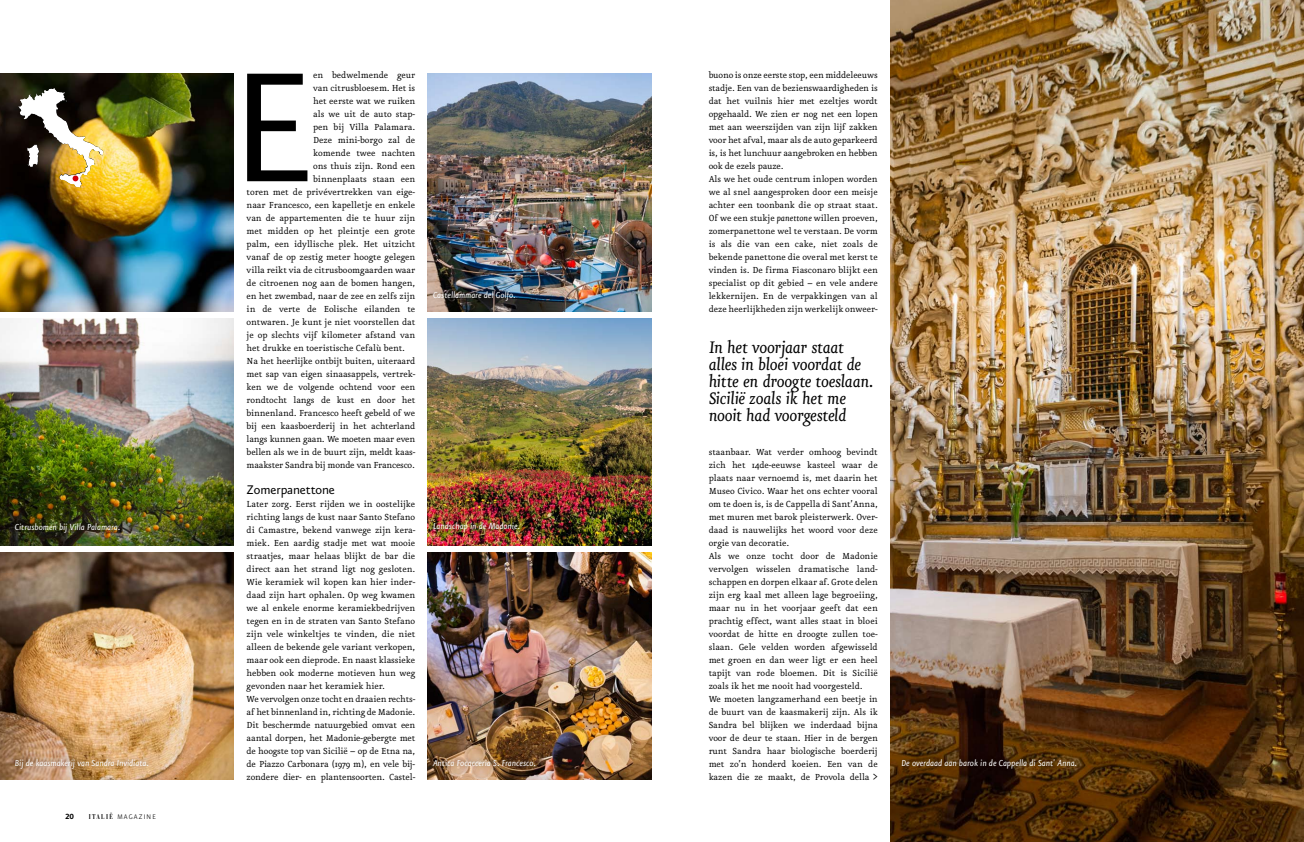
<style>
.page{position:relative;width:1304px;height:842px;background:#fff}
.page>*{position:absolute;margin:0;border:0;box-sizing:border-box;transform-origin:0 0}
.t1{font:186.7px "Eureka Sans";color:#000}
.t2{font:italic 20px/17px "Eureka";letter-spacing:-.02em;color:#000}
.t3{font:15px "Eureka Sans";letter-spacing:-.01em;color:#000}
.t4{font:12px "Eureka Sans";color:#000}
.t5{font:10.5px/13px "Eureka";letter-spacing:-.005em;color:#000}
.t6{font:italic 10.5px "Eureka Sans";letter-spacing:-.005em;color:#fff}
.t7{font:9px "Eureka Sans Bold Caps";color:#000}
.t8{font:8px "Eureka Sans Light Caps";letter-spacing:.15em;color:#000}
.s1{font-style:italic}
.s2{font-family:"Bauer Bodoni";font-weight:700;font-size:7px}
</style>
<div class="page">
<img style="left:0;top:73px;width:234px;height:239px">
<img style="left:890px;top:0;width:414px;height:842px">
<img style="left:427px;top:318px;width:225px;height:228px">
<img style="left:427px;top:552px;width:225px;height:228px">
<img style="left:427px;top:73px;width:225px;height:239px">
<img style="left:0;top:552px;width:234px;height:228px">
<img style="left:0;top:318px;width:234px;height:228px">
<div style="left:428px;top:285px;width:92px;height:20px;background:#000;opacity:.45"></div>
<div style="left:9px;top:518px;width:115px;height:19px;background:#000;opacity:.45"></div>
<div style="left:428px;top:517px;width:96px;height:19px;background:#000;opacity:.45"></div>
<div style="left:10px;top:754px;width:143px;height:19px;background:#000;opacity:.45"></div>
<div style="left:427px;top:753px;width:113px;height:17px;background:#000;opacity:.45"></div>
<div style="left:896px;top:754px;width:185px;height:19px;background:#000;opacity:.45"></div>
<img style="left:18px;top:89px;width:39px;height:51px">
<svg style="left:73px;top:176px;width:5px;height:5px"></svg>
<p class="t5" style="left:313px;top:69px;width:104px">en bedwelmende geur</p>
<p class="t5" style="left:313px;top:82px;width:104px">van citrusbloesem. Het is</p>
<p class="t5" style="left:313px;top:95px;width:104px">het eerste wat we ruiken</p>
<p class="t5" style="left:313px;top:108px;width:104px">als we uit de auto stap-</p>
<p class="t5" style="left:313px;top:121px;width:104px">pen bij Villa Palamara.</p>
<p class="t5" style="left:313px;top:134px;width:104px">Deze mini-borgo zal de</p>
<p class="t5" style="left:313px;top:147px;width:104px">komende twee nachten</p>
<p class="t5" style="left:313px;top:160px;width:104px">ons thuis zijn. Rond een</p>
<p class="t5" style="left:313px;top:173px;width:104px">binnenplaats staan een</p>
<p class="t5" style="left:247px;top:186px;width:170px">toren met de privévertrekken van eige-</p>
<p class="t5" style="left:247px;top:199px;width:170px">naar Francesco, een kapelletje en enkele</p>
<p class="t5" style="left:247px;top:212px;width:170px">van de appartementen die te huur zijn</p>
<p class="t5" style="left:247px;top:225px;width:170px">met midden op het pleintje een grote</p>
<p class="t5" style="left:247px;top:238px;width:170px">palm, een idyllische plek. Het uitzicht</p>
<p class="t5" style="left:247px;top:251px;width:170px">vanaf de op zestig meter hoogte gelegen</p>
<p class="t5" style="left:247px;top:264px;width:170px">villa reikt via de citrusboomgaarden waar</p>
<p class="t5" style="left:247px;top:277px;width:170px">de citroenen nog aan de bomen hangen,</p>
<p class="t5" style="left:247px;top:290px;width:170px">en het zwembad, naar de zee en zelfs zijn</p>
<p class="t5" style="left:247px;top:303px;width:170px">in de verte de Eolische eilanden te</p>
<p class="t5" style="left:247px;top:316px;width:170px">ontwaren. Je kunt je niet voorstellen dat</p>
<p class="t5" style="left:247px;top:329px;width:170px">je op slechts vijf kilometer afstand van</p>
<p class="t5" style="left:247px;top:342px;width:160px">het drukke en toeristische Cefalù bent.</p>
<p class="t5" style="left:247px;top:355px;width:170px">Na het heerlijke ontbijt buiten, uiteraard</p>
<p class="t5" style="left:247px;top:368px;width:170px">met sap van eigen sinaasappels, vertrek-</p>
<p class="t5" style="left:247px;top:381px;width:170px">ken we de volgende ochtend voor een</p>
<p class="t5" style="left:247px;top:394px;width:170px">rondtocht langs de kust en door het</p>
<p class="t5" style="left:247px;top:407px;width:170px">binnenland. Francesco heeft gebeld of we</p>
<p class="t5" style="left:247px;top:420px;width:170px">bij een kaasboerderij in het achterland</p>
<p class="t5" style="left:247px;top:433px;width:170px">langs kunnen gaan. We moeten maar even</p>
<p class="t5" style="left:247px;top:446px;width:170px">bellen als we in de buurt zijn, meldt kaas-</p>
<p class="t5" style="left:247px;top:459px;width:170px">maakster Sandra bij monde van Francesco.</p>
<h3 class="t3" style="left:247px;top:483px;width:90px">Zomerpanettone</h3>
<p class="t5" style="left:247px;top:498px;width:170px">Later zorg. Eerst rijden we in oostelijke richting langs de kust naar Santo Stefano di Camastre, bekend vanwege zijn kera&shy;miek. Een aardig stadje met wat mooie straatjes, maar helaas blijkt de bar die direct aan het strand ligt nog gesloten.<br>Wie keramiek wil kopen kan hier inder&shy;daad zijn hart ophalen. Op weg kwamen we al enkele enorme keramiekbedrijven tegen en in de straten van Santo Stefano zijn vele winkeltjes te vinden, die niet alleen de bekende gele variant verkopen, maar ook een dieprode. En naast klassieke hebben ook moderne motieven hun weg gevonden naar het keramiek hier.<br>We vervolgen onze tocht en draaien rechts&shy;af het binnenland in, richting de Madonie.<br>Dit beschermde natuurgebied omvat een aantal dorpen, het Madonie-gebergte met de hoogste top van Sicilië – op de Etna na, de Piazzo Carbonara (1979 m), en vele bij&shy;zondere dier- en plantensoorten. Castel-</p>
<h1 class="t1" style="left:230px;top:40px;width:87px">E</h1>
<p class="t5" style="left:709px;top:69px;width:171px">buono is onze eerste stop, een middeleeuws stadje. Een van de bezienswaardigheden is dat het vuilnis hier met ezeltjes wordt opgehaald. We zien er nog net een lopen met aan weerszijden van zijn lijf zakken voor het afval, maar als de auto geparkeerd is, is het lunchuur aangebroken en hebben ook de ezels pauze.<br>Als we het oude centrum inlopen worden we al snel aangesproken door een meisje achter een toonbank die op straat staat.<br>Of we een stukje <span class="s1">panettone</span> willen proeven, zomerpanettone wel te verstaan. De vorm is als die van een cake, niet zoals de bekende panettone die overal met kerst te vinden is. De firma Fiasconaro blijkt een specialist op dit gebied – en vele andere lekkernijen. En de verpakkingen van al deze heerlijkheden zijn werkelijk onweer-</p>
<p class="t6" style="left:433px;top:290px;width:84px">Castellammare del Golfo.</p>
<h2 class="t2" style="left:709px;top:339px;width:166px">In het voorjaar staat alles in bloei voordat de hitte en droogte toeslaan.<br>Sicilië zoals ik het me nooit had voorgesteld</h2>
<p class="t5" style="left:709px;top:446px;width:171px">staanbaar. Wat verder omhoog bevindt zich het 14de-eeuwse kasteel waar de plaats naar vernoemd is, met daarin het Museo Civico. Waar het ons echter vooral om te doen is, is de Cappella di Sant’Anna, met muren met barok pleisterwerk. Over&shy;daad is nauwelijks het woord voor deze orgie van decoratie.<br>Als we onze tocht door de Madonie vervolgen wisselen dramatische land&shy;schappen en dorpen elkaar af. Grote delen zijn erg kaal met alleen lage begroeiing, maar nu in het voorjaar geeft dat een prachtig effect, want alles staat in bloei voordat de hitte en droogte zullen toe&shy;slaan. Gele velden worden afgewisseld met groen en dan weer ligt er een heel tapijt van rode bloemen. Dit is Sicilië zoals ik het me nooit had voorgesteld.<br>We moeten langzamerhand een beetje in de buurt van de kaasmakerij zijn. Als ik Sandra bel blijken we inderdaad bijna voor de deur te staan. Hier in de bergen runt Sandra haar biologische boerderij met zo’n honderd koeien. Een van de kazen die ze maakt, de Provola della</p>
<p class="t6" style="left:15px;top:522px;width:107px">Citrusbomen bij Villa Palamara.</p>
<p class="t6" style="left:433px;top:521px;width:88px">Landschap in de Madonie.</p>
<p class="t6" style="left:15px;top:758px;width:136px">Bij de kaasmakerij van Sandra Invidiata.</p>
<p class="t6" style="left:433px;top:757px;width:104px">Antica Focacceria S. Francesco.</p>
<p class="t6" style="left:901px;top:758px;width:177px">De overdaad aan barok in de Cappella di Sant' Anna.</p>
<p class="t4" style="left:873px;top:770px;width:7px">&gt;</p>
<p class="t7" style="left:65px;top:812px;width:10px">20</p>
<p class="t8" style="left:89px;top:813px;width:68px"><span class="s2">italië</span> magazinE</p>
</div>
